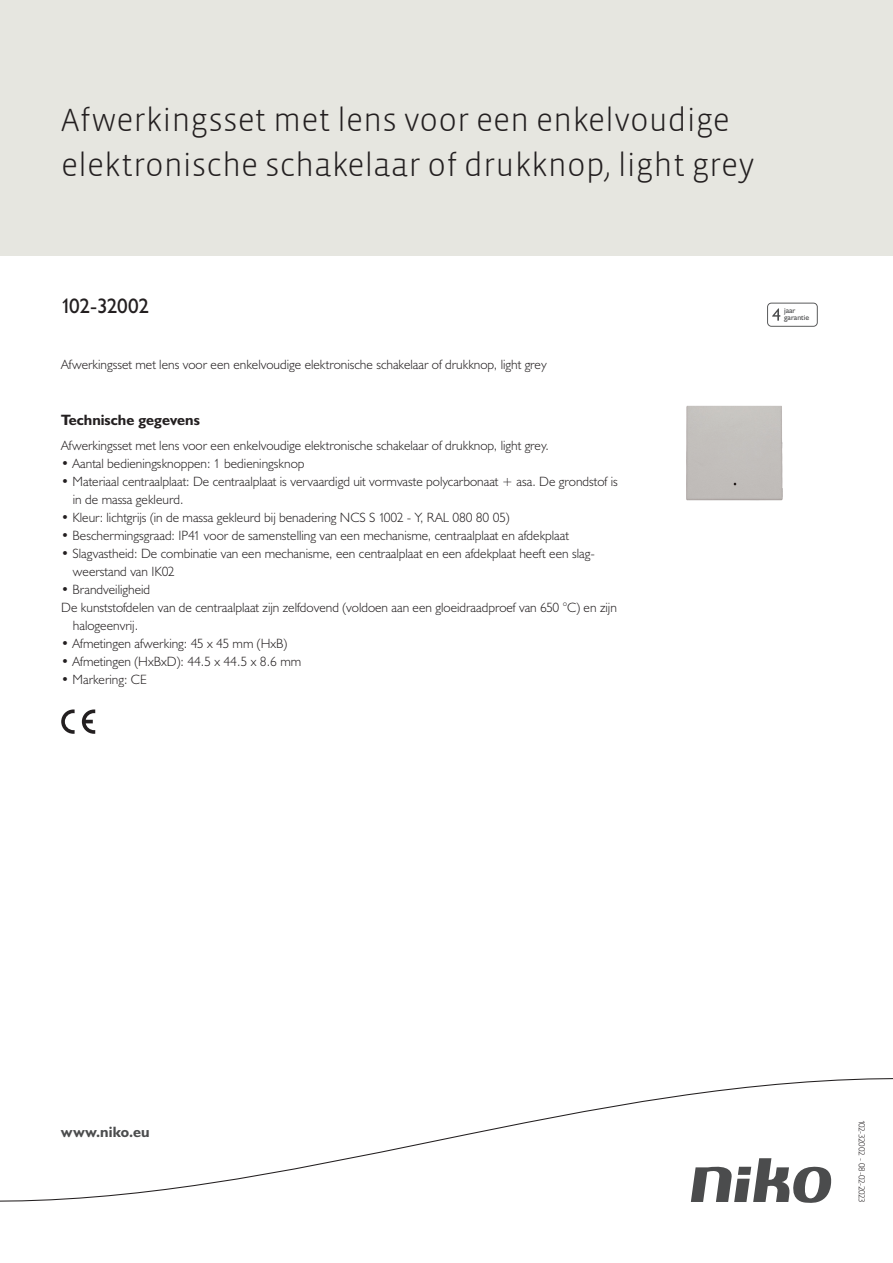
<style>
.page{position:relative;width:893px;height:1263px;background:#fff}
.page>*{position:absolute;margin:0;border:0;box-sizing:border-box;transform-origin:0 0}
.Title_datasheets{font:300 33px/45px "Vista Sans";color:#231f20}
.Article_number{font:21px "Humanist 521 BT";letter-spacing:-.02em;color:#231f20}
.Titles_parts{font:700 15px "Humanist 521 BT";color:#231f20}
.titel_afbeelding{font:700 15px "Humanist 521 BT";letter-spacing:.005em;color:#4b4c4d}
.USP_Bullets{font:300 13.5px/18px "Humanist 521 BT";color:#231f20}
.Platte_tekst_CAB{font:300 13.5px "Humanist 521 BT";color:#231f20}
.Revision{font:300 9px "Humanist 521 BT";letter-spacing:-.05em;color:#231f20}
.t1{font:7.8px/7.8px "Humanist 521 BT";color:#4b4c4d}
</style>
<div class="page">
<div style="left:0;top:0;width:893px;height:255px;background:#e6e6e0"></div>
<svg style="left:82px;top:709px;width:13px;height:25px"></svg>
<svg style="left:61px;top:709px;width:14px;height:25px"></svg>
<svg style="left:767px;top:303px;width:51px;height:24px"></svg>
<svg style="left:0;top:1078px;width:893px;height:125px"></svg>
<img style="left:686px;top:405px;width:97px;height:96px">
<p class="Title_datasheets" style="left:61px;top:98px;width:695px">Afwerkingsset met lens voor een enkelvoudige elektronische schakelaar of drukknop, light grey</p>
<p class="Article_number" style="left:61px;top:293px;width:89px">102-32002</p>
<p class="Platte_tekst_CAB" style="left:61px;top:356px;width:487px">Afwerkingsset met lens voor een enkelvoudige elektronische schakelaar of drukknop, light grey</p>
<p class="Titles_parts" style="left:61px;top:411px;width:140px">Technische gegevens</p>
<p class="Platte_tekst_CAB" style="left:61px;top:437px;width:489px">Afwerkingsset met lens voor een enkelvoudige elektronische schakelaar of drukknop, light grey.</p>
<p class="USP_Bullets" style="left:61px;top:454px;width:245px">• Aantal bedieningsknoppen: 1 bedieningsknop</p>
<p class="USP_Bullets" style="left:73px;top:472px;width:546px;text-indent:-12px">• Materiaal centraalplaat: De centraalplaat is vervaardigd uit vormvaste polycarbonaat + asa. De grondstof is in de massa gekleurd.</p>
<p class="USP_Bullets" style="left:61px;top:508px;width:450px">• Kleur: lichtgrijs (in de massa gekleurd bij benadering NCS S 1002 - Y, RAL 080 80 05)</p>
<p class="USP_Bullets" style="left:61px;top:526px;width:509px">• Beschermingsgraad: IP41 voor de samenstelling van een mechanisme, centraalplaat en afdekplaat</p>
<p class="USP_Bullets" style="left:73px;top:544px;width:523px;text-indent:-12px">• Slagvastheid: De combinatie van een mechanisme, een centraalplaat en een afdekplaat heeft een slag&shy;weerstand van IK02</p>
<p class="USP_Bullets" style="left:61px;top:580px;width:91px">• Brandveiligheid</p>
<p class="USP_Bullets" style="left:73px;top:598px;width:545px;text-indent:-12px">De kunststofdelen van de centraalplaat zijn zelfdovend (voldoen aan een gloeidraadproef van 650 °C) en zijn halogeenvrij.</p>
<p class="USP_Bullets" style="left:61px;top:634px;width:228px">• Afmetingen afwerking: 45 x 45 mm (HxB)</p>
<p class="USP_Bullets" style="left:61px;top:652px;width:241px">• Afmetingen (HxBxD): 44.5 x 44.5 x 8.6 mm</p>
<p class="USP_Bullets" style="left:61px;top:670px;width:87px">• Markering: CE</p>
<p class="t1" style="left:784px;top:306px;width:27px">jaar garantie</p>
<p class="titel_afbeelding" style="left:61px;top:1122px;width:90px">www.niko.eu</p>
<p class="Revision" style="left:868px;top:1120px;width:85px;rotate:90deg">102-32002 - 08-02-2023</p>
</div>
